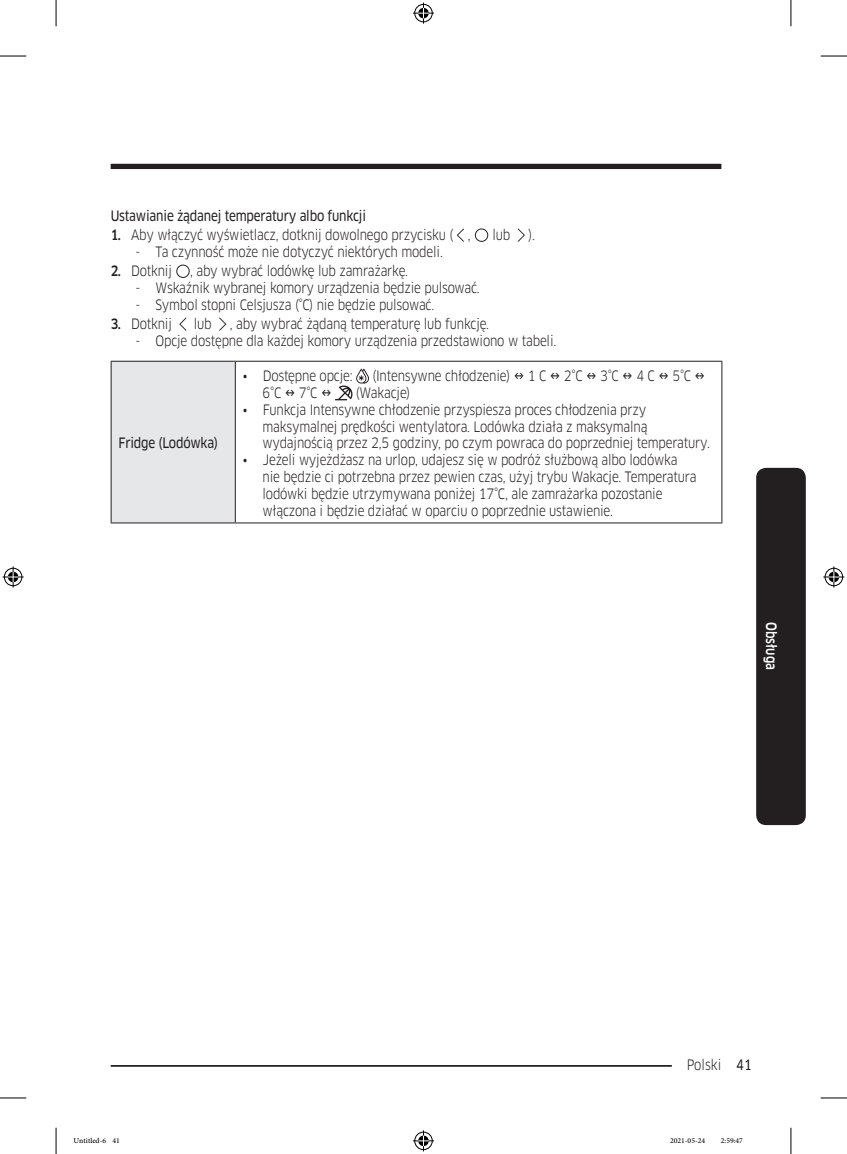
<style>
.page{position:relative;width:847px;height:1154px;background:#fff}
.page>*{position:absolute;margin:0;border:0;box-sizing:border-box;transform-origin:0 0}
.t1{font:14px/16.8px "Samsung Clan Pro";letter-spacing:-.015em;color:#231f20;scale:.85 1}
.t2{font:14px "Samsung Clan Pro News";letter-spacing:-.015em;color:#231f20;scale:.85 1}
.Sidebar{font:500 14px "Samsung Clan Pro";color:#fff;scale:.85 1}
.t3{font:10.5px "Adobe Arabic";color:#000}
.s1{font-weight:500}
.s2{font-family:"Samsung Clan Pro News"}
</style>
<div class="page">
<div style="left:111px;top:164px;width:610px;height:5px;background:#231f20"></div>
<hr style="left:111px;top:1065px;width:610px;height:2px;background:#231f20">
<div style="left:671px;top:1055px;width:65px;height:17px;background:#fff"></div>
<div style="left:755px;top:468px;width:50px;height:357px;background:#231f20;border-radius:10px"></div>
<svg style="left:457px;top:228px;width:7px;height:14px"></svg>
<svg style="left:474px;top:228px;width:14px;height:14px"></svg>
<svg style="left:517px;top:228px;width:7px;height:14px"></svg>
<svg style="left:176px;top:264px;width:14px;height:14px"></svg>
<svg style="left:179px;top:317px;width:7px;height:14px"></svg>
<svg style="left:219px;top:317px;width:7px;height:14px"></svg>
<div style="left:111px;top:361px;width:124px;height:162px;background:#e6e7e9"></div>
<hr style="left:111px;top:361px;width:124px;height:1px;background:#231f20">
<hr style="left:111px;top:362px;width:1px;height:160px;background:#231f20">
<hr style="left:235px;top:361px;width:487px;height:1px;background:#231f20">
<hr style="left:235px;top:362px;width:1px;height:160px;background:#231f20">
<hr style="left:721px;top:362px;width:1px;height:160px;background:#231f20">
<hr style="left:111px;top:522px;width:124px;height:1px;background:#231f20">
<hr style="left:235px;top:522px;width:487px;height:1px;background:#231f20">
<svg style="left:335px;top:369px;width:34px;height:31px"></svg>
<svg style="left:0;top:56px;width:26px;height:1px"></svg>
<svg style="left:820px;top:56px;width:26px;height:1px"></svg>
<svg style="left:0;top:1097px;width:26px;height:1px"></svg>
<svg style="left:820px;top:1097px;width:26px;height:1px"></svg>
<svg style="left:56px;top:0;width:1px;height:26px"></svg>
<svg style="left:56px;top:1128px;width:1px;height:26px"></svg>
<svg style="left:790px;top:0;width:1px;height:26px"></svg>
<svg style="left:790px;top:1128px;width:1px;height:26px"></svg>
<svg style="left:413px;top:3px;width:21px;height:21px"></svg>
<svg style="left:413px;top:1130px;width:21px;height:21px"></svg>
<svg style="left:3px;top:566px;width:21px;height:21px"></svg>
<svg style="left:823px;top:566px;width:21px;height:21px"></svg>
<h4 class="t2" style="left:111px;top:207px;width:302px">Ustawianie żądanej temperatury albo funkcji</h4>
<p class="t1" style="left:111px;top:227px;width:425px"><span class="s1">1.</span> Aby włączyć wyświetlacz, dotknij dowolnego przycisku ( ,</p>
<p class="t1" style="left:492px;top:227px;width:22px">lub</p>
<p class="t1" style="left:528px;top:227px;width:9px">).</p>
<p class="t1" style="left:135px;top:243px;width:363px">- Ta czynność może nie dotyczyć niektórych modeli.</p>
<p class="t1" style="left:111px;top:263px;width:74px"><span class="s1">2.</span> Dotknij</p>
<p class="t1" style="left:190px;top:263px;width:258px">, aby wybrać lodówkę lub zamrażarkę.</p>
<p class="t1" style="left:135px;top:279px;width:406px">- Wskaźnik wybranej komory urządzenia będzie pulsować.</p>
<p class="t1" style="left:135px;top:296px;width:353px">- Symbol stopni Celsjusza (°C) nie będzie pulsować.</p>
<p class="t1" style="left:111px;top:316px;width:74px"><span class="s1">3.</span> Dotknij</p>
<p class="t1" style="left:194px;top:316px;width:22px">lub</p>
<p class="t1" style="left:230px;top:316px;width:306px">, aby wybrać żądaną temperaturę lub funkcję.</p>
<p class="t1" style="left:135px;top:332px;width:496px">- Opcje dostępne dla każdej komory urządzenia przedstawiono w tabeli.</p>
<p class="t2" style="left:118px;top:434px;width:118px">Fridge (Lodówka)</p>
<p class="t1" style="left:243px;top:367px;width:131px">• Dostępne opcje:</p>
<p class="t1" style="left:372px;top:367px;width:393px">(Intensywne chłodzenie) ■ 1 C ■ 2°C ■ 3°C ■ 4 C ■ 5°C ■</p>
<p class="t1" style="left:262px;top:384px;width:83px">6°C ■ 7°C ■</p>
<p class="t1" style="left:356px;top:384px;width:66px">(Wakacje)</p>
<p class="t1" style="left:262px;top:401px;width:527px;text-indent:-20px">• Funkcja Intensywne chłodzenie przyspiesza proces chłodzenia przy maksymalnej prędkości wentylatora. Lodówka działa z maksymalną wydajnością przez 2,5 godziny, po czym powraca do poprzedniej temperatury.</p>
<p class="t1" style="left:262px;top:451px;width:512px;text-indent:-20px">• Jeżeli wyjeżdżasz na urlop, udajesz się w podróż służbową albo lodówka nie będzie ci potrzebna przez pewien czas, użyj trybu Wakacje. Temperatura lodówki będzie utrzymywana poniżej 17°C, ale zamrażarka pozostanie włączona i będzie działać w oparciu o poprzednie ustawienie.</p>
<p class="Sidebar" style="left:779px;top:622px;width:58px;rotate:90deg">Obsługa</p>
<p class="t1" style="left:686px;top:1056px;width:78px">Polski <span class="s2">41</span></p>
<p class="t3" style="left:74px;top:1133px;width:48px">Untitled-6 41</p>
<p class="t3" style="left:669px;top:1133px;width:37px">2021-05-24</p>
<p class="t3" style="left:720px;top:1133px;width:24px">2:59:47</p>
</div>
